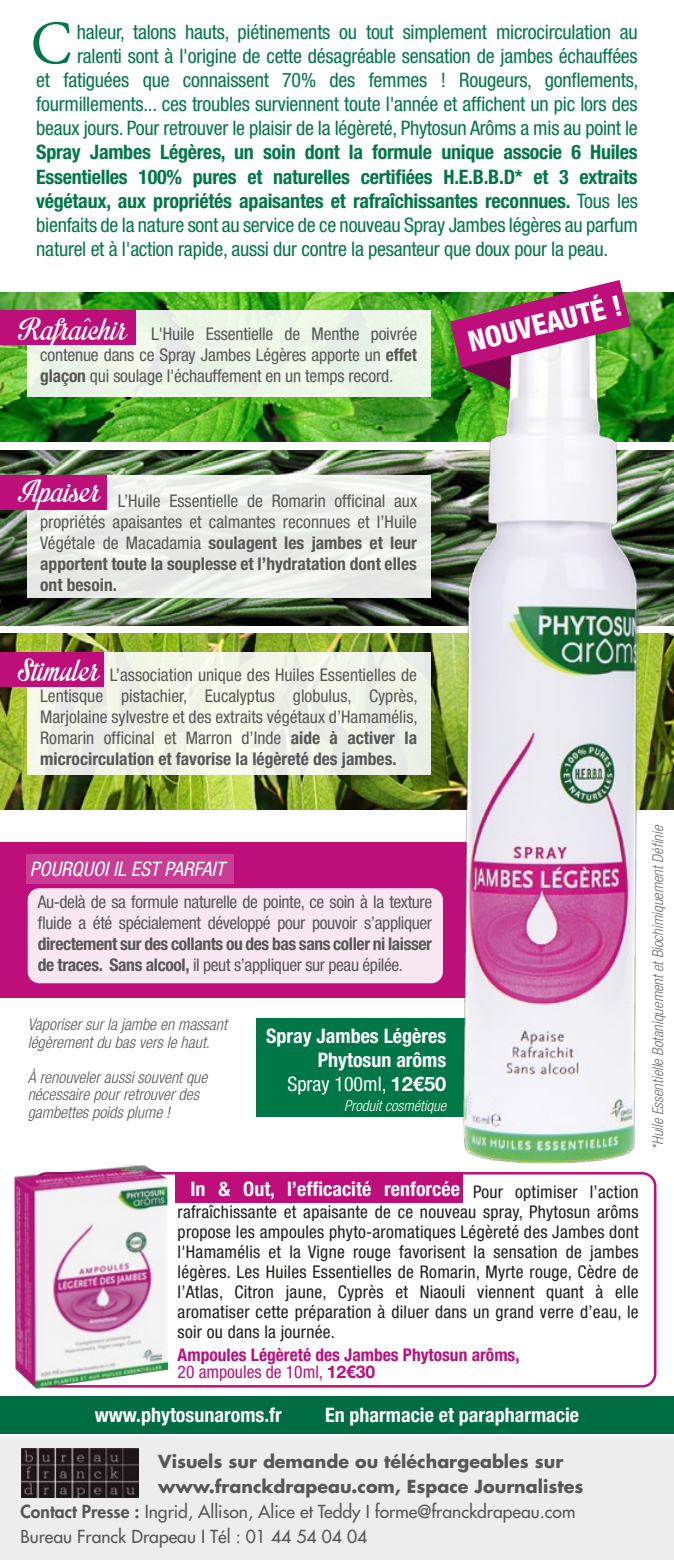
<style>
.page{position:relative;width:674px;height:1560px;background:#fff}
.page>*{position:absolute;margin:0;border:0;box-sizing:border-box;transform-origin:0 0}
.t1{font:67.75px "Adobe Gurmukhi";color:#007747}
.t2{font:42.5px "Impregnable Personal Use Only";color:#fff}
.t3{font:800 condensed 28.75px "Helvetica Neue LT Std";color:#fff}
.t4{font:condensed 20px/24px "Helvetica Neue LT Std";letter-spacing:-.015em;color:#007747;text-align:right}
.t5{font:700 condensed 20px/24px "Helvetica Neue LT Std";letter-spacing:-.015em;color:#007747;text-align:justify}
.t6{font:700 condensed 20px/24px "Helvetica Neue LT Std";color:#fff;text-align:right}
.t7{font:italic condensed 20px "Helvetica Neue LT Std";color:#fff}
.t8{font:condensed 17.5px/21px "Helvetica Neue LT Std";letter-spacing:-.01em;color:#575756;text-align:justify}
.t9{font:condensed 17.5px/20px "Helvetica Neue LT Std";letter-spacing:.015em;color:#1d1d1b;text-align:justify}
.t10{font:700 condensed 17.5px/21px "Helvetica Neue LT Std";letter-spacing:-.02em;color:#575756}
.t11{font:17.5px "Futura";color:#575756}
.t12{font:700 17.5px "Futura";color:#575756}
.t13{font:700 condensed 17.5px/17.5px "Helvetica Neue LT Std";color:#bd0e7a}
.t14{font:italic 300 condensed 16.25px/17.5px "Helvetica Neue LT Std";color:#575756}
.t15{font:italic 300 condensed 15px "Helvetica Neue LT Std";color:#706f6f}
.t16{font:italic 300 condensed 15px "Helvetica Neue LT Std";color:#fff}
.s1{font-weight:400}
.s2{font-weight:700}
.s3{font-stretch:normal}
.s4{font-weight:800}
</style>
<div class="page">
<img style="left:0;top:633px;width:463px;height:176px">
<img style="left:638px;top:633px;width:35px;height:176px">
<div style="left:0;top:842px;width:581px;height:156px;background:#bd0e7a"></div>
<img style="left:0;top:292px;width:673px;height:149px">
<img style="left:0;top:450px;width:673px;height:175px">
<div style="left:256px;top:1018px;width:252px;height:98px;background:#007747"></div>
<div style="left:26px;top:854px;width:207px;height:29px;background:#c93d94"></div>
<div style="left:0;top:1435px;width:673px;height:124px;background:#ededed"></div>
<div style="left:0;top:1395px;width:673px;height:38px;background:#006c43"></div>
<img style="left:22px;top:1448px;width:116px;height:48px">
<div style="left:175px;top:1171px;width:288px;height:31px;background:#bd0e7a"></div>
<img style="left:14px;top:1165px;width:154px;height:223px">
<div style="left:28px;top:310px;width:403px;height:87px;background:#ebf6e7"></div>
<div style="left:0;top:310px;width:136px;height:34px;background:#bd0e7a"></div>
<svg style="left:28px;top:475px;width:403px;height:123px;fill:#eaece9"></svg>
<div style="left:0;top:475px;width:107px;height:34px;background:#bd0e7a"></div>
<div style="left:28px;top:652px;width:403px;height:122px;background:#f1f4e7"></div>
<div style="left:28px;top:888px;width:414px;height:95px;background:#f8e6f1;border-radius:12px"></div>
<div style="left:0;top:652px;width:104px;height:34px;background:#bd0e7a"></div>
<img style="left:463px;top:318px;width:175px;height:844px">
<svg style="left:449px;top:280px;width:181px;height:116px"></svg>
<h1 class="t1" style="left:30px;top:6px;width:43px">C</h1>
<p class="t4" style="left:36px;top:20px;width:603px">haleur, talons hauts, piétinements ou tout simplement microcirculation au ralenti sont à l'origine de cette désagréable sensation de jambes échauffées<br>et fatiguées que connaissent 70% des femmes ! Rougeurs, gonflements, fourmillements... ces troubles surviennent toute l'année et affichent un pic lors des beaux jours. Pour retrouver le plaisir de la légèreté, Phytosun Arôms a mis au point le</p>
<p class="t5" style="left:36px;top:140px;width:602px">Spray Jambes Légères, un soin dont la formule unique associe 6 Huiles Essentielles 100% pures et naturelles certifiées H.E.B.B.D* et 3 extraits végétaux, aux propriétés apaisantes et rafraîchissantes reconnues. <span class="s1">Tous les bienfaits de la nature sont au service de ce nouveau Spray Jambes légères au parfum naturel et à l'action rapide, aussi dur contre la pesanteur que doux pour la peau.</span></p>
<h2 class="t2" style="left:18px;top:310px;width:111px">Rafraîchir</h2>
<p class="t8" style="left:40px;top:323px;width:378px;text-indent:111px">L'Huile Essentielle de Menthe poivrée contenue dans ce Spray Jambes Légères apporte un <span class="s2">effet glaçon</span> qui soulage l'échauffement en un temps record.</p>
<h3 class="t3" style="left:464px;top:325px;width:159px;rotate:-14deg">NOUVEAUTÉ !</h3>
<h2 class="t2" style="left:18px;top:472px;width:84px">Apaiser</h2>
<p class="t8" style="left:40px;top:490px;width:378px;text-indent:78px">L’Huile Essentielle de Romarin officinal aux propriétés apaisantes et calmantes reconnues et l’Huile Végétale de Macadamia <span class="s2">soulagent les jambes et leur apportent toute la souplesse et l’hydratation dont elles ont besoin.</span></p>
<h2 class="t2" style="left:18px;top:651px;width:83px">Stimuler</h2>
<p class="t8" style="left:40px;top:664px;width:379px;text-indent:69px">L’association unique des Huiles Essentielles de Lentisque pistachier, Eucalyptus globulus, Cyprès, Marjolaine sylvestre et des extraits végétaux d’Hamamélis, Romarin officinal et Marron d’Inde <span class="s2">aide à activer la microcirculation et favorise la légèreté des jambes.</span></p>
<p class="t7" style="left:30px;top:857px;width:196px">POURQUOI IL EST PARFAIT</p>
<p class="t8" style="left:38px;top:891px;width:395px">Au-delà de sa formule naturelle de pointe, ce soin à la texture fluide a été spécialement développé pour pouvoir s’appliquer</p>
<p class="t10" style="left:38px;top:933px;width:396px">directement sur des collants ou des bas sans coller ni laisser de traces. Sans alcool, <span class="s1">il peut s’appliquer sur peau épilée.</span></p>
<p class="t14" style="left:28px;top:1016px;width:201px">Vaporiser sur la jambe en massant légèrement du bas vers le haut.</p>
<p class="t14" style="left:28px;top:1068px;width:181px">À renouveler aussi souvent que nécessaire pour retrouver des gambettes poids plume !</p>
<p class="t6" style="left:266px;top:1023px;width:181px">Spray Jambes Légères<br>Phytosun arôms<br><span class="s1">Spray 100ml,</span> <span class="s3">12€50</span></p>
<p class="t16" style="left:344px;top:1097px;width:104px">Produit cosmétique</p>
<p class="t6" style="left:190px;top:1176px;width:449px">In &amp; Out, l’efficacité renforcée <sub>Pour</sub> <sub>optimiser</sub> <sub>l’action</sub></p>
<p class="t9" style="left:177px;top:1201px;width:462px">rafraîchissante et apaisante de ce nouveau spray, Phytosun arôms propose les ampoules phyto-aromatiques Légèreté des Jambes dont l'Hamamélis et la Vigne rouge favorisent la sensation de jambes légères. Les Huiles Essentielles de Romarin, Myrte rouge, Cèdre de l’Atlas, Citron jaune, Cyprès et Niaouli viennent quant à elle aromatiser cette préparation à diluer dans un grand verre d’eau, le soir ou dans la journée.</p>
<p class="t13" style="left:177px;top:1345px;width:343px">Ampoules Légèreté des Jambes Phytosun arôms,<br><span class="s1">20 ampoules de 10ml,</span> <span class="s3">12€30</span></p>
<p class="t6" style="left:95px;top:1402px;width:188px">www.phytosunaroms.fr</p>
<p class="t6" style="left:325px;top:1402px;width:255px">En pharmacie et parapharmacie</p>
<p class="t12" style="left:158px;top:1449px;width:406px">Visuels sur demande ou téléchargeables sur</p>
<p class="t12" style="left:158px;top:1474px;width:426px">www.franckdrapeau.com, Espace Journalistes</p>
<p class="t11" style="left:20px;top:1500px;width:556px"><span class="s4">Contact Presse :</span> Ingrid, Allison, Alice et Teddy I forme@franckdrapeau.com</p>
<p class="t11" style="left:20px;top:1525px;width:348px">Bureau Franck Drapeau I Tél : 01 44 54 04 04</p>
<p class="t15" style="left:649px;top:1150px;width:326px;rotate:-90deg">*Huile Essentielle Botaniquement et Biochimiquement Définie</p>
</div>
